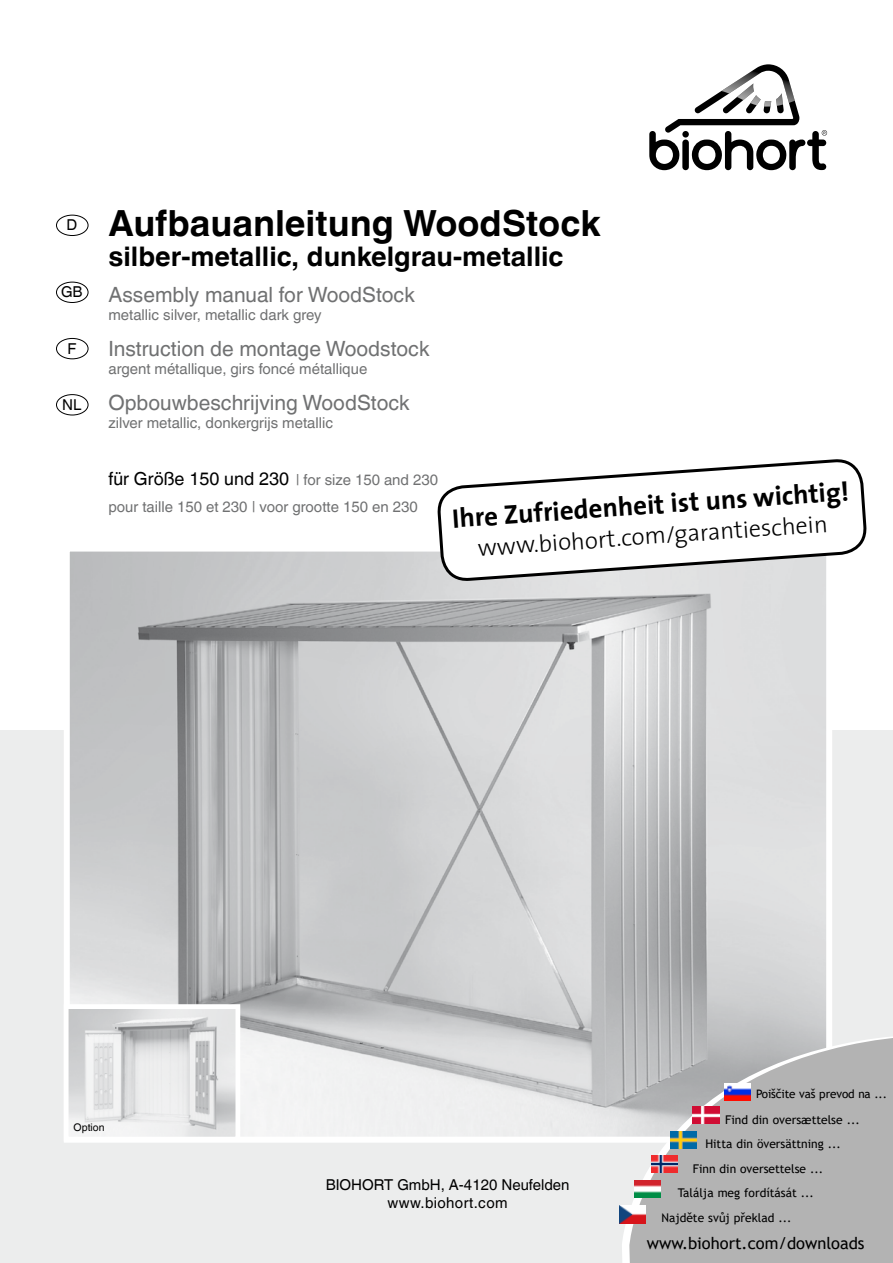
<style>
.page{position:relative;width:893px;height:1263px;background:#fff}
.page>*{position:absolute;margin:0;border:0;box-sizing:border-box;transform-origin:0 0}
.t1{font:700 36px "Helvetica World";color:#000}
.t2{font:700 27px "Helvetica World";color:#000}
.t3{font:700 27px "The Sans";color:#000}
.t4{font:300 24px "The Sans";color:#000}
.t5{font:21px "Helvetica World";color:#707172}
.t6{font:18px "Helvetica World";color:#000}
.t7{font:16.5px "Trebuchet MS";color:#000}
.t8{font:15px "Helvetica World";color:#707172}
.t9{font:15px/18px "Helvetica World";color:#000;text-align:center}
.t10{font:12px "Trebuchet MS";color:#000}
.t11{font:11.7px "Trebuchet MS";letter-spacing:-.01em;color:#000}
.t12{font:10.5px "Helvetica World";color:#000}
.s1{font-size:15px;color:#707172}
</style>
<div class="page">
<div style="left:0;top:730px;width:893px;height:533px;background:#eceded"></div>
<img style="left:71px;top:553px;width:754px;height:575px">
<div style="left:64px;top:546px;width:768px;height:597px;border:6px solid #fff"></div>
<img style="left:70px;top:1010px;width:164px;height:125px">
<div style="left:64px;top:1004px;width:176px;height:137px;border:5px solid #fff"></div>
<div style="left:56px;top:282px;width:32px;height:21px;border:1px solid #000;border-radius:50%"></div>
<div style="left:56px;top:338px;width:32px;height:21px;border:1px solid #000;border-radius:50%"></div>
<div style="left:56px;top:394px;width:32px;height:21px;border:1px solid #000;border-radius:50%"></div>
<div style="left:56px;top:215px;width:32px;height:21px;border:1px solid #000;border-radius:50%"></div>
<svg style="left:437px;top:459px;width:430px;height:183px"></svg>
<svg style="left:649px;top:64px;width:178px;height:106px"></svg>
<svg style="left:622px;top:999px;width:210px;height:264px;background:#c5c6c7"></svg>
<svg style="left:629px;top:1031px;width:264px;height:232px;background:#b7b6b6"></svg>
<img style="left:652px;top:1155px;width:26px;height:18px">
<img style="left:671px;top:1131px;width:26px;height:17px">
<img style="left:693px;top:1107px;width:26px;height:17px">
<img style="left:634px;top:1181px;width:26px;height:17px">
<img style="left:620px;top:1206px;width:26px;height:17px">
<img style="left:725px;top:1084px;width:26px;height:16px">
<p class="t9" style="left:66px;top:216px;width:12px">D</p>
<p class="t9" style="left:61px;top:283px;width:23px">GB</p>
<p class="t9" style="left:67px;top:339px;width:10px">F</p>
<p class="t9" style="left:62px;top:396px;width:21px">NL</p>
<h1 class="t1" style="left:108px;top:202px;width:494px">Aufbauanleitung WoodStock</h1>
<h2 class="t2" style="left:108px;top:240px;width:457px">silber-metallic, dunkelgrau-metallic</h2>
<h3 class="t5" style="left:108px;top:282px;width:308px">Assembly manual for WoodStock</h3>
<p class="t8" style="left:108px;top:306px;width:215px">metallic silver, metallic dark grey</p>
<h3 class="t5" style="left:108px;top:336px;width:323px">Instruction de montage Woodstock</h3>
<p class="t8" style="left:108px;top:360px;width:260px">argent métallique, girs foncé métallique</p>
<h3 class="t5" style="left:108px;top:390px;width:303px">Opbouwbeschrijving WoodStock</h3>
<p class="t8" style="left:108px;top:414px;width:226px">zilver metallic, donkergrijs metallic</p>
<p class="t6" style="left:108px;top:468px;width:331px">für Größe 150 und 230 <span class="s1">| for size 150 and 230</span></p>
<p class="t8" style="left:108px;top:498px;width:311px">pour taille 150 et 230 | voor grootte 150 en 230</p>
<h2 class="t3" style="left:451px;top:496px;width:399px;rotate:-4deg">Ihre Zufriedenheit ist uns wichtig!</h2>
<h3 class="t4" style="left:476px;top:528px;width:352px;rotate:-4deg">www.biohort.com/garantieschein</h3>
<p class="t11" style="left:756px;top:1086px;width:133px">Poiščite vaš prevod na ...</p>
<p class="t12" style="left:74px;top:1121px;width:32px">Option</p>
<p class="t9" style="left:326px;top:1176px;width:245px">BIOHORT GmbH, A-4120 Neufelden www.biohort.com</p>
<p class="t10" style="left:725px;top:1112px;width:136px">Find din oversættelse ...</p>
<p class="t10" style="left:705px;top:1136px;width:137px">Hitta din översättning ...</p>
<p class="t10" style="left:693px;top:1161px;width:132px">Finn din oversettelse ...</p>
<p class="t10" style="left:678px;top:1185px;width:138px">Találja meg fordítását ...</p>
<p class="t10" style="left:661px;top:1210px;width:132px">Najděte svůj překlad ...</p>
<p class="t7" style="left:647px;top:1233px;width:219px">www.biohort.com/downloads</p>
</div>
